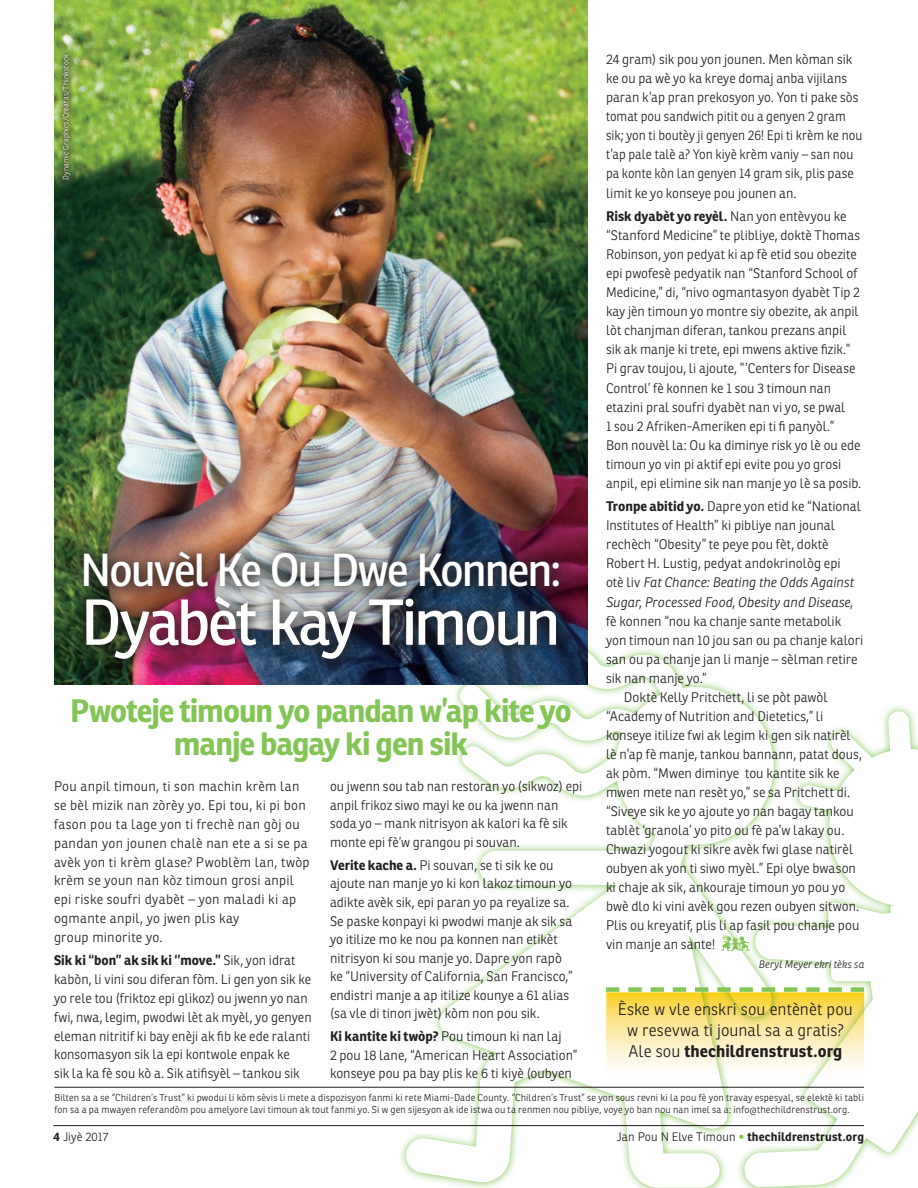
<style>
.page{position:relative;width:918px;height:1188px;background:#fff}
.page>*{position:absolute;margin:0;border:0;box-sizing:border-box;transform-origin:0 0}
.t1{font:63px "Ronnia";letter-spacing:-.05em;color:#fff}
.t2{font:45px "Ronnia";letter-spacing:-.05em;color:#fff}
.t3{font:700 31.5px/33px "Ronnia";letter-spacing:-.035em;color:#83c555;text-align:center}
.t4{font:300 16.5px/21px "Ronnia";color:#231f20;text-align:center}
.t5{font:300 13.5px/19px "Ronnia";letter-spacing:.005em;color:#231f20}
.t6{font:italic 300 13.5px "Ronnia";color:#231f20}
.t7{font:700 12px "Ronnia";letter-spacing:.01em;color:#231f20}
.t8{font:300 12px "Ronnia";color:#231f20}
.t9{font:italic 300 10.5px "Ronnia";letter-spacing:.01em;color:#231f20}
.t10{font:300 9.75px/12px "Ronnia";letter-spacing:.015em;color:#231f20}
.t11{font:300 7.5px "Ronnia";letter-spacing:.02em;color:#fff}
.s1{font-weight:700}
.s2{font-style:normal}
.s3{font-weight:300}
.s4{font-family:"VAG Rounded";font-weight:300;color:#83c555}
</style>
<div class="page">
<svg style="left:782px;top:711px;width:136px;height:476px"></svg>
<svg style="left:405px;top:646px;width:369px;height:542px"></svg>
<img style="left:54px;top:0;width:534px;height:684px">
<svg style="left:721px;top:935px;width:29px;height:16px"></svg>
<div style="left:69px;top:538px;width:504px;height:135px;background:#231f20;opacity:.85"></div>
<svg style="left:58px;top:49px;width:18px;height:136px;background:#6e903f"></svg>
<hr style="left:54px;top:1087px;width:810px;height:1px;background:#231f20">
<svg style="left:606px;top:992px;width:258px;height:86px;background:#f9e9a3"></svg>
<svg style="left:606px;top:987px;width:258px;height:5px"></svg>
<hr style="left:53px;top:1125px;width:811px;height:1px;background:#231f20">
<p class="t11" style="left:61px;top:180px;width:127px;rotate:-90deg">Dynamic Graphics/Creatas/Thinkstock</p>
<h2 class="t2" style="left:80px;top:542px;width:483px">Nouvèl Ke Ou Dwe Konnen:</h2>
<h1 class="t1" style="left:81px;top:583px;width:481px">Dyabèt kay Timoun</h1>
<h3 class="t3" style="left:70px;top:694px;width:503px">Pwoteje timoun yo pandan w’ap kite yo manje bagay ki gen sik</h3>
<p class="t5" style="left:54px;top:777px;width:257px">Pou anpil timoun, ti son machin krèm lan se bèl mizik nan zòrèy yo. Epi tou, ki pi bon fason pou ta lage yon ti frechè nan gòj ou pandan yon jounen chalè nan ete a si se pa avèk yon ti krèm glase? Pwoblèm lan, twòp krèm se youn nan kòz timoun grosi anpil epi riske soufri dyabèt – yon maladi ki ap ogmante anpil, yo jwen plis kay<br>group minorite yo.</p>
<p class="t5" style="left:54px;top:951px;width:259px"><span class="s1">Sik ki “bon” ak sik ki ‘’move.”</span> Sik, yon idrat kabòn, li vini sou diferan fòm. Li gen yon sik ke yo rele tou (friktoz epi glikoz) ou jwenn yo nan fwi, nwa, legim, pwodwi lèt ak myèl, yo genyen eleman nitritif ki bay enèji ak fib ke ede ralanti konsomasyon sik la epi kontwole enpak ke<br>sik la ka fè sou kò a. Sik atifisyèl – tankou sik</p>
<p class="t5" style="left:330px;top:777px;width:254px;line-height:18.5px">ou jwenn sou tab nan restoran yo (sikwoz) epi anpil frikoz siwo mayi ke ou ka jwenn nan soda yo – mank nitrisyon ak kalori ka fè sik monte epi fè’w grangou pi souvan.</p>
<p class="t5" style="left:330px;top:856px;width:244px;line-height:18.5px"><span class="s1">Verite kache a.</span> Pi souvan, se ti sik ke ou ajoute nan manje yo ki kon lakoz timoun yo adikte avèk sik, epi paran yo pa reyalize sa.<br>Se paske konpayi ki pwodwi manje ak sik sa yo itilize mo ke nou pa konnen nan etikèt nitrisyon ki sou manje yo. Dapre yon rapò ke “University of California, San Francisco,” endistri manje a ap itilize kounye a 61 alias (sa vle di tinon jwèt) kòm non pou sik.</p>
<p class="t5" style="left:330px;top:1027px;width:249px;line-height:18.5px"><span class="s1">Ki kantite ki twòp?</span> Pou timoun ki nan laj<br>2 pou 18 lane, “American Heart Association” konseye pou pa bay plis ke 6 ti kiyè (oubyen</p>
<p class="t5" style="left:606px;top:50px;width:258px">24 gram) sik pou yon jounen. Men kòman sik ke ou pa wè yo ka kreye domaj anba vijilans paran k’ap pran prekosyon yo. Yon ti pake sòs tomat pou sandwich pitit ou a genyen 2 gram sik; yon ti boutèy ji genyen 26! Epi ti krèm ke nou t’ap pale talè a? Yon kiyè krèm vaniy – san nou pa konte kòn lan genyen 14 gram sik, plis pase limit ke yo konseye pou jounen an.</p>
<p class="t5" style="left:606px;top:207px;width:257px"><span class="s1">Risk dyabèt yo reyèl.</span> Nan yon entèvyou ke “Stanford Medicine” te plibliye, doktè Thomas Robinson, yon pedyat ki ap fè etid sou obezite epi pwofesè pedyatik nan “Stanford School of Medicine,” di, “nivo ogmantasyon dyabèt Tip 2 kay jèn timoun yo montre siy obezite, ak anpil lòt chanjman diferan, tankou prezans anpil sik ak manje ki trete, epi mwens aktive fizik.” Pi grav toujou, li ajoute, ” ’Centers for Disease Control’ fè konnen ke 1 sou 3 timoun nan etazini pral soufri dyabèt nan vi yo, se pwal<br>1 sou 2 Afriken-Ameriken epi ti fi panyòl.”<br>Bon nouvèl la: Ou ka diminye risk yo lè ou ede timoun yo vin pi aktif epi evite pou yo grosi anpil, epi elimine sik nan manje yo lè sa posib.</p>
<p class="t5" style="left:606px;top:497px;width:257px"><span class="s1">Tronpe abitid yo.</span> Dapre yon etid ke “National</p>
<p class="t5" style="left:606px;top:516px;width:230px">Institutes of Health” ki pibliye nan jounal</p>
<p class="t5" style="left:606px;top:535px;width:224px">rechèch “Obesity” te peye pou fèt, doktè</p>
<p class="t5" style="left:606px;top:554px;width:236px">Robert H. Lustig, pedyat andokrinològ epi</p>
<p class="t6" style="left:606px;top:574px;width:249px"><span class="s2">otè liv</span> Fat Chance: Beating the Odds Against</p>
<p class="t6" style="left:606px;top:593px;width:249px">Sugar, Processed Food, Obesity and Disease<span class="s2">,</span></p>
<p class="t5" style="left:606px;top:611px;width:237px">fè konnen “nou ka chanje sante metabolik</p>
<p class="t5" style="left:606px;top:630px;width:259px">yon timoun nan 10 jou san ou pa chanje kalori</p>
<p class="t5" style="left:606px;top:649px;width:253px">san ou pa chanje jan li manje – sèlman retire</p>
<p class="t5" style="left:606px;top:668px;width:102px">sik nan manje yo.”</p>
<p class="t5" style="left:624px;top:687px;width:205px">Doktè Kelly Pritchett, li se pòt pawòl</p>
<p class="t5" style="left:606px;top:706px;width:219px">“Academy of Nutrition and Dietetics,” li</p>
<p class="t5" style="left:606px;top:725px;width:246px">konseye itilize fwi ak legim ki gen sik natirèl</p>
<p class="t5" style="left:606px;top:745px;width:257px">lè n’ap fè manje, tankou bannann, patat dous,</p>
<p class="t5" style="left:606px;top:764px;width:235px">ak pòm. “Mwen diminye tou kantite sik ke</p>
<p class="t5" style="left:606px;top:783px;width:246px">mwen mete nan resèt yo,” se sa Pritchett di.</p>
<p class="t5" style="left:606px;top:802px;width:249px">“Siveye sik ke yo ajoute yo nan bagay tankou</p>
<p class="t5" style="left:606px;top:821px;width:240px">tablèt ‘granola’ yo pito ou fè pa’w lakay ou.</p>
<p class="t5" style="left:606px;top:840px;width:249px">Chwazi yogout ki sikre avèk fwi glase natirèl</p>
<p class="t5" style="left:606px;top:859px;width:252px">oubyen ak yon ti siwo myèl.” Epi olye bwason</p>
<p class="t5" style="left:606px;top:878px;width:241px">ki chaje ak sik, ankouraje timoun yo pou yo</p>
<p class="t5" style="left:606px;top:897px;width:255px">bwè dlo ki vini avèk gou rezen oubyen sitwon.</p>
<p class="t5" style="left:606px;top:916px;width:255px">Plis ou kreyatif, plis li ap fasil pou chanje pou</p>
<p class="t5" style="left:606px;top:935px;width:111px">vin manje an sante!</p>
<p class="t9" style="left:758px;top:958px;width:107px">Beryl Meyer ekri tèks sa</p>
<p class="t4" style="left:618px;top:999px;width:237px">Èske w vle enskri sou entènèt pou w resevwa ti jounal sa a gratis?<br>Ale sou <span class="s1">thechildrenstrust.org</span></p>
<p class="t10" style="left:54px;top:1091px;width:811px">Bilten sa a se “Children’s Trust” ki pwodui li kòm sèvis li mete a dispozisyon fanmi ki rete Miami-Dade County. “Children’s Trust” se yon sous revni ki la pou fè yon travay espesyal, se elektè ki tabli fon sa a pa mwayen referandòm pou amelyore lavi timoun ak tout fanmi yo. Si w gen sijesyon ak ide istwa ou ta renmen nou pibliye, voye yo ban nou nan imel sa a: info@thechildrenstrust.org.</p>
<p class="t8" style="left:53px;top:1129px;width:57px"><span class="s1">4</span> Jiyè 2017</p>
<p class="t7" style="left:617px;top:1129px;width:249px"><span class="s3">Jan Pou N Elve Timoun</span> <span class="s4">•</span> thechildrenstrust.org</p>
</div>
